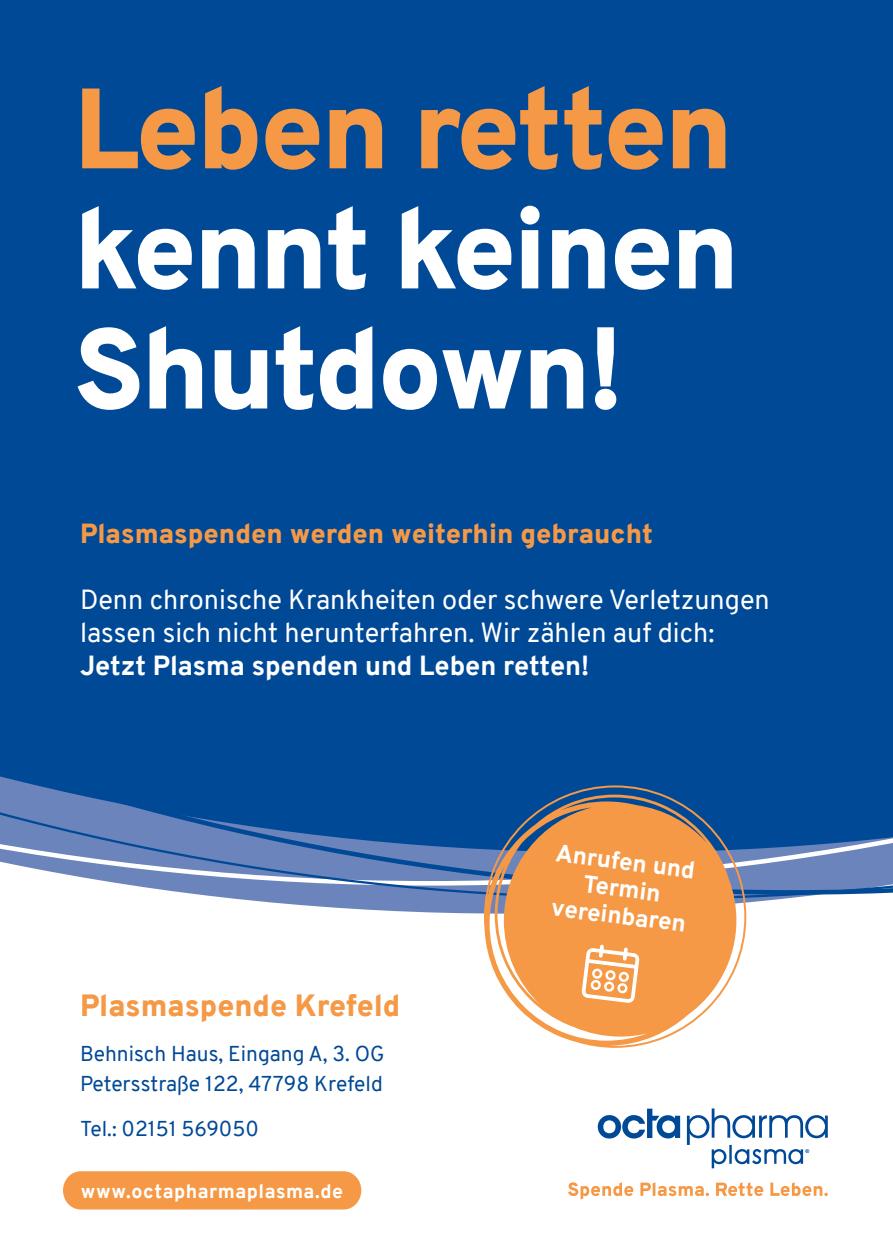
<style>
.page{position:relative;width:893px;height:1259px;background:#fff}
.page>*{position:absolute;margin:0;border:0;box-sizing:border-box;transform-origin:0 0}
.t1{font:900 114px/120px "Overpass";letter-spacing:-.03em;color:#fff}
.t2{font:900 114px "Overpass";letter-spacing:-.03em;color:#f59946}
.t3{font:900 30px "Overpass";color:#f59946}
.t4{font:27px/33px "Overpass";color:#fff}
.t5{font:900 27px "Overpass";color:#f59946}
.t6{font:800 27px "Overpass";color:#fff}
.t7{font:800 24px/27px "Overpass";color:#fff;text-align:center}
.t8{font:21px/30px "Overpass";color:#004996}
.t9{font:800 19.5px "Overpass";letter-spacing:.025em;color:#fff}
</style>
<div class="page">
<div style="left:0;top:0;width:893px;height:899px;background:#004996"></div>
<div style="left:63px;top:1171px;width:298px;height:38px;background:#f59946;border-radius:18px"></div>
<svg style="left:484px;top:785px;width:262px;height:262px;fill:#f59946"></svg>
<svg style="left:581px;top:926px;width:59px;height:78px"></svg>
<svg style="left:568px;top:1182px;width:65px;height:17px"></svg>
<svg style="left:640px;top:1182px;width:69px;height:14px"></svg>
<svg style="left:716px;top:1182px;width:47px;height:14px"></svg>
<svg style="left:770px;top:1182px;width:58px;height:14px"></svg>
<svg style="left:598px;top:1108px;width:230px;height:60px"></svg>
<svg style="left:0;top:0;width:5px;height:8px"></svg>
<h1 class="t2" style="left:74px;top:47px;width:661px">Leben retten</h1>
<h1 class="t1" style="left:74px;top:189px;width:667px">kennt keinen<br>Shutdown!</h1>
<p class="t5" style="left:80px;top:514px;width:574px">Plasmaspenden werden weiterhin gebraucht</p>
<p class="t4" style="left:80px;top:583px;width:691px">Denn chronische Krankheiten oder schwere Verletzungen lassen sich nicht herunterfahren. Wir zählen auf dich:</p>
<p class="t6" style="left:80px;top:646px;width:511px">Jetzt Plasma spenden und Leben retten!</p>
<p class="t3" style="left:80px;top:983px;width:322px">Plasmaspende Krefeld</p>
<p class="t8" style="left:80px;top:1038px;width:306px">Behnisch Haus, Eingang A, 3. OG<br>Petersstraße 122, 47798 Krefeld</p>
<p class="t8" style="left:80px;top:1113px;width:180px">Tel.: 02151 569050</p>
<p class="t9" style="left:81px;top:1177px;width:264px">www.octapharmaplasma.de</p>
<p class="t7" style="left:557px;top:840px;width:142px;rotate:7deg">Anrufen und<br>Termin vereinbaren</p>
</div>
